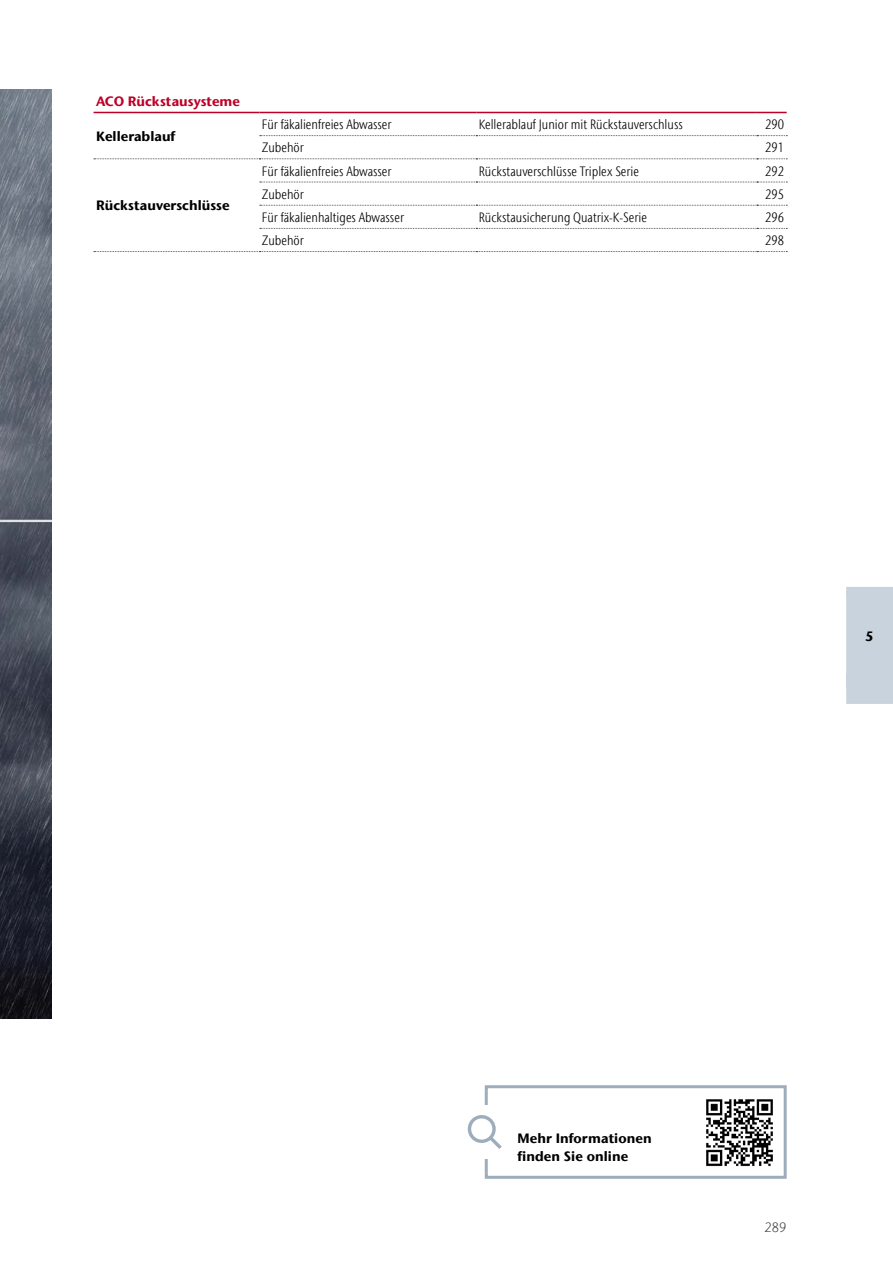
<style>
.page{position:relative;width:893px;height:1263px;background:#fff}
.page>*{position:absolute;margin:0;border:0;box-sizing:border-box;transform-origin:0 0}
.t1{font:300 condensed 13.5px "Stone Sans IIITC Com";color:#000}
.t2{font:700 13.5px/17.9px "Stone Sans IIITC Com";letter-spacing:.005em;color:#000}
.t3{font:700 13.5px "Stone Sans IIITC Com";color:#be0027}
.t4{font:300 13.5px "Stone Sans IIITC Com";color:#484848}
</style>
<div class="page">
<div style="left:846px;top:595px;width:47px;height:79px;background:#c8d3dd"></div>
<div style="left:846px;top:587px;width:47px;height:8px;background:#c8d3dd"></div>
<div style="left:846px;top:674px;width:47px;height:30px;background:#c8d3dd"></div>
<img style="left:0;top:89px;width:51px;height:929px">
<hr style="left:94px;top:112px;width:165px;height:1px;background:#be0027">
<hr style="left:259px;top:112px;width:217px;height:1px;background:#be0027">
<hr style="left:476px;top:112px;width:281px;height:1px;background:#be0027">
<hr style="left:757px;top:112px;width:30px;height:1px;background:#be0027">
<svg style="left:260px;top:228px;width:527px;height:1px"></svg>
<svg style="left:260px;top:135px;width:527px;height:1px"></svg>
<svg style="left:94px;top:158px;width:693px;height:1px"></svg>
<svg style="left:260px;top:182px;width:527px;height:1px"></svg>
<svg style="left:260px;top:205px;width:527px;height:1px"></svg>
<svg style="left:94px;top:251px;width:693px;height:1px"></svg>
<img style="left:706px;top:1099px;width:67px;height:67px">
<div style="left:485px;top:1085px;width:302px;height:94px;border:3px solid #9eadbc"></div>
<div style="left:458px;top:1105px;width:54px;height:54px;background:#fff"></div>
<svg style="left:467px;top:1115px;width:35px;height:34px"></svg>
<p class="t3" style="left:96px;top:93px;width:146px">ACO Rückstausysteme</p>
<p class="t2" style="left:96px;top:127px;width:81px">Kellerablauf</p>
<p class="t2" style="left:96px;top:196px;width:135px">Rückstauverschlüsse</p>
<p class="t1" style="left:262px;top:116px;width:131px">Für fäkalienfreies Abwasser</p>
<p class="t1" style="left:479px;top:116px;width:206px">Kellerablauf Junior mit Rückstauverschluss</p>
<p class="t1" style="left:765px;top:116px;width:20px">290</p>
<p class="t1" style="left:262px;top:140px;width:43px">Zubehör</p>
<p class="t1" style="left:765px;top:140px;width:20px">291</p>
<p class="t1" style="left:262px;top:163px;width:131px">Für fäkalienfreies Abwasser</p>
<p class="t1" style="left:479px;top:163px;width:162px">Rückstauverschlüsse Triplex Serie</p>
<p class="t1" style="left:765px;top:163px;width:20px">292</p>
<p class="t1" style="left:262px;top:186px;width:43px">Zubehör</p>
<p class="t1" style="left:765px;top:186px;width:20px">295</p>
<p class="t1" style="left:262px;top:209px;width:144px">Für fäkalienhaltiges Abwasser</p>
<p class="t1" style="left:479px;top:209px;width:170px">Rückstausicherung Quatrix-K-Serie</p>
<p class="t1" style="left:765px;top:209px;width:20px">296</p>
<p class="t1" style="left:262px;top:232px;width:43px">Zubehör</p>
<p class="t1" style="left:765px;top:232px;width:20px">298</p>
<p class="t2" style="left:865px;top:627px;width:10px">5</p>
<p class="t2" style="left:517px;top:1129px;width:136px">Mehr Informationen finden Sie online</p>
<p class="t4" style="left:764px;top:1219px;width:24px">289</p>
</div>
